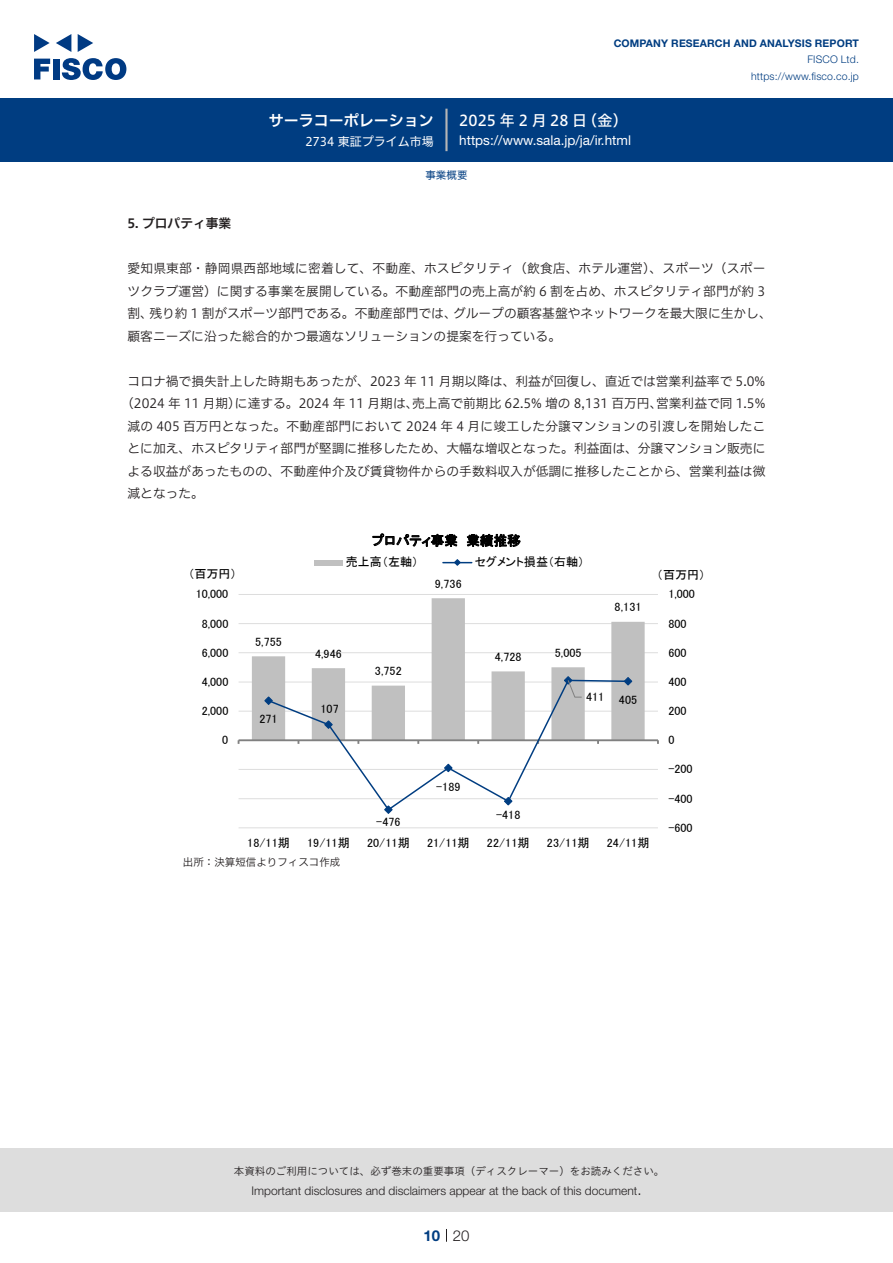
<style>
.page{position:relative;width:893px;height:1263px;background:#fff}
.page>*{position:absolute;margin:0;border:0;box-sizing:border-box;transform-origin:0 0}
.t1{font:15px "Hiragino UD Sans F Std N W5";letter-spacing:.01em;color:#fff}
.t2{font:15px "Hiragino UD Sans F Std N W6";color:#fff}
.t3{font:300 15px "Helvetica Neue LT Std";color:#231f20}
.t4{font:700 15px "Helvetica Neue LT Std";color:#003d81}
.t5{font:13.5px "Helvetica Neue LT Std";color:#fff}
.t6{font:13.5px "MS P Gothic";letter-spacing:.015em;color:#000}
.本文{font:12.75px/22.5px "Hiragino UD Sans F Std N W3";color:#231f20}
.小タイトル{font:12.75px "Hiragino UD Sans F Std N W6";color:#231f20}
.t7{font:12.15px "MS P Gothic";letter-spacing:.005em;color:#000}
.t8{font:12px "MS P Gothic";letter-spacing:.005em;color:#000}
.t9{font:300 12px "Helvetica Neue LT Std";color:#231f20}
.t10{font:12px "Hiragino UD Sans F Std N W4";color:#fff}
.t11{font:10.5px "Hiragino UD Sans Std W3";color:#231f20}
.t12{font:700 10.5px "Helvetica Neue LT Std";letter-spacing:.015em;color:#003d81}
.t13{font:300 10.5px/16.5px "Helvetica Neue LT Std";letter-spacing:.015em;color:#003d81;text-align:right}
.表組み基本スタイル{font:10.5px "Hiragino UD Sans F Std N W3";color:#231f20}
.ヘッダー{font:10.5px "Hiragino UD Sans F Std N W4";color:#003d81}
</style>
<div class="page">
<div style="left:0;top:1148px;width:893px;height:64px;background:#ddd"></div>
<svg style="left:34px;top:59px;width:16px;height:20px"></svg>
<div style="left:53px;top:59px;width:6px;height:20px;background:#003a83"></div>
<svg style="left:62px;top:58px;width:64px;height:22px"></svg>
<svg style="left:34px;top:34px;width:16px;height:18px"></svg>
<svg style="left:78px;top:34px;width:15px;height:18px"></svg>
<svg style="left:56px;top:34px;width:15px;height:18px"></svg>
<div style="left:0;top:98px;width:893px;height:64px;background:#003d81"></div>
<hr style="left:445px;top:109px;width:3px;height:42px;background:#b5b5b6">
<svg style="left:446px;top:1229px;width:1px;height:13px"></svg>
<hr style="left:239px;top:827px;width:419px;height:1px;background:#ddd">
<hr style="left:239px;top:798px;width:419px;height:1px;background:#ddd">
<hr style="left:239px;top:769px;width:419px;height:1px;background:#ddd">
<hr style="left:239px;top:711px;width:419px;height:1px;background:#ddd">
<hr style="left:239px;top:682px;width:419px;height:1px;background:#ddd">
<hr style="left:239px;top:652px;width:419px;height:1px;background:#ddd">
<hr style="left:239px;top:623px;width:419px;height:1px;background:#ddd">
<hr style="left:239px;top:594px;width:419px;height:1px;background:#ddd">
<svg style="left:252px;top:598px;width:393px;height:141px"></svg>
<hr style="left:239px;top:739px;width:419px;height:2px;background:#808080">
<svg style="left:267px;top:679px;width:363px;height:129px"></svg>
<svg style="left:264px;top:696px;width:9px;height:9px"></svg>
<svg style="left:324px;top:720px;width:9px;height:9px"></svg>
<svg style="left:384px;top:805px;width:9px;height:9px"></svg>
<svg style="left:443px;top:763px;width:10px;height:10px"></svg>
<svg style="left:503px;top:796px;width:10px;height:10px"></svg>
<svg style="left:623px;top:676px;width:10px;height:10px"></svg>
<svg style="left:563px;top:675px;width:19px;height:23px"></svg>
<div style="left:314px;top:560px;width:29px;height:5px;background:#c0c0c0"></div>
<svg style="left:443px;top:559px;width:29px;height:7px"></svg>
<p class="t2" style="left:269px;top:109px;width:167px">サーラコーポレーション</p>
<p class="t10" style="left:305px;top:132px;width:130px">2734 東証プライム市場</p>
<p class="t12" style="left:614px;top:37px;width:247px">COMPANY RESEARCH AND ANALYSIS REPORT</p>
<p class="t13" style="left:751px;top:51px;width:109px">FISCO Ltd. https://www.fisco.co j p.</p>
<p class="t1" style="left:582px;top:109px;width:47px">（金(</p>
<p class="t1" style="left:459px;top:109px;width:129px">2025 年 2 月28 日</p>
<p class="t5" style="left:459px;top:132px;width:173px">https: / / w w w . s a l a j p. j a/ .i r/ h t m l</p>
<p class="ヘッダー" style="left:425px;top:167px;width:43px">事業概要</p>
<p class="小タイトル" style="left:128px;top:214px;width:105px">5. プロパティ事業</p>
<p class="本文" style="left:128px;top:256px;width:639px">愛知県東部・静岡県西部地域に密着して、不動産、ホスピタリティ（飲食店、ホテル運営）、スポーツ（スポー</p>
<p class="本文" style="left:128px;top:279px;width:639px">ツクラブ運営）に関する事業を展開している。不動産部門の売上高が約 6 割を占め、ホスピタリティ部門が約 3</p>
<p class="本文" style="left:453px;top:301px;width:320px">グループの顧客基盤やネットワークを最大限に生かし、</p>
<p class="本文" style="left:149px;top:301px;width:309px">残り約 1 割がスポーツ部門である。不動産部門では、</p>
<p class="本文" style="left:128px;top:301px;width:435px">割、<br>顧客ニーズに沿った総合的かつ最適なソリューションの提案を行っている。</p>
<p class="本文" style="left:128px;top:369px;width:639px;text-align:right">コロナ禍で損失計上した時期もあったが、2023 年 11 月期以降は、利益が回復し、直近では営業利益率で 5.0%営業利益で同 1.5%</p>
<p class="本文" style="left:412px;top:391px;width:252px">売上高で前期比 62.5% 増の 8,131 百万円、</p>
<p class="本文" style="left:128px;top:391px;width:639px;text-indent:-6px">（2024 年 11 月期）<br>減の 405 百万円となった。不動産部門において 2024 年 4 月に竣工した分譲マンションの引渡しを開始したことに加え、ホスピタリティ部門が堅調に推移したため、大幅な増収となった。利益面は、分譲マンション販売による収益があったものの、不動産仲介及び賃貸物件からの手数料収入が低調に推移したことから、営業利益は微減となった。</p>
<p class="本文" style="left:235px;top:391px;width:185px">に達する。2024 年 11 月期は、</p>
<p class="t8" style="left:188px;top:568px;width:50px">（百万円）</p>
<p class="t8" style="left:196px;top:588px;width:34px">10,000</p>
<p class="t8" style="left:202px;top:617px;width:28px">8,000</p>
<p class="t8" style="left:202px;top:646px;width:28px">6,000</p>
<p class="t8" style="left:202px;top:676px;width:28px">4,000</p>
<p class="t8" style="left:202px;top:705px;width:28px">2,000</p>
<p class="t8" style="left:222px;top:734px;width:8px">0</p>
<p class="t8" style="left:255px;top:636px;width:28px">5,755</p>
<p class="t7" style="left:259px;top:713px;width:20px">271</p>
<p class="t8" style="left:247px;top:837px;width:44px">18/11期</p>
<p class="t6" style="left:372px;top:534px;width:87px">プロパティ事業</p>
<p class="t8" style="left:346px;top:556px;width:74px">売上高（左軸）</p>
<p class="t6" style="left:466px;top:534px;width:56px">業績推移</p>
<p class="t8" style="left:475px;top:556px;width:111px">セグメント損益（右軸(</p>
<p class="t8" style="left:315px;top:648px;width:28px">4,946</p>
<p class="t8" style="left:320px;top:702px;width:20px">107</p>
<p class="t8" style="left:375px;top:665px;width:28px">3,752</p>
<p class="t8" style="left:435px;top:578px;width:28px">9,736</p>
<p class="t8" style="left:495px;top:651px;width:28px">4,728</p>
<p class="t8" style="left:615px;top:601px;width:28px">8,131</p>
<p class="t8" style="left:555px;top:647px;width:28px">5,005</p>
<p class="t8" style="left:586px;top:691px;width:20px">411</p>
<p class="t8" style="left:619px;top:693px;width:20px">405</p>
<p class="t8" style="left:307px;top:837px;width:44px">19/11期</p>
<p class="t8" style="left:376px;top:816px;width:26px">-476</p>
<p class="t8" style="left:367px;top:837px;width:44px">20/11期</p>
<p class="t8" style="left:436px;top:780px;width:26px">-189</p>
<p class="t8" style="left:427px;top:837px;width:44px">21/11期</p>
<p class="t8" style="left:496px;top:809px;width:26px">-418</p>
<p class="t8" style="left:487px;top:837px;width:44px">22/11期</p>
<p class="t8" style="left:547px;top:837px;width:44px">23/11期</p>
<p class="t8" style="left:607px;top:837px;width:44px">24/11期</p>
<p class="表組み基本スタイル" style="left:183px;top:854px;width:159px">出所：決算短信よりフィスコ作成</p>
<p class="t8" style="left:657px;top:568px;width:50px">（百万円(</p>
<p class="t8" style="left:668px;top:588px;width:28px">1,000</p>
<p class="t8" style="left:668px;top:617px;width:20px">800</p>
<p class="t8" style="left:668px;top:646px;width:20px">600</p>
<p class="t8" style="left:668px;top:676px;width:20px">400</p>
<p class="t8" style="left:668px;top:705px;width:20px">200</p>
<p class="t8" style="left:668px;top:734px;width:8px">0</p>
<p class="t7" style="left:668px;top:763px;width:26px">-200</p>
<p class="t8" style="left:668px;top:792px;width:26px">-400</p>
<p class="t8" style="left:668px;top:821px;width:26px">-600</p>
<p class="t11" style="left:234px;top:1163px;width:432px">本資料のご利用については、必ず巻末の重要事項（ディスクレーマー）をお読みください。</p>
<p class="t3" style="left:637px;top:1180px;width:6px">.</p>
<p class="t9" style="left:251px;top:1183px;width:387px">Important disclosures and disclaimers appear at the back of this document</p>
<p class="t4" style="left:423px;top:1226px;width:18px">10</p>
<p class="t3" style="left:453px;top:1226px;width:18px">20</p>
</div>
